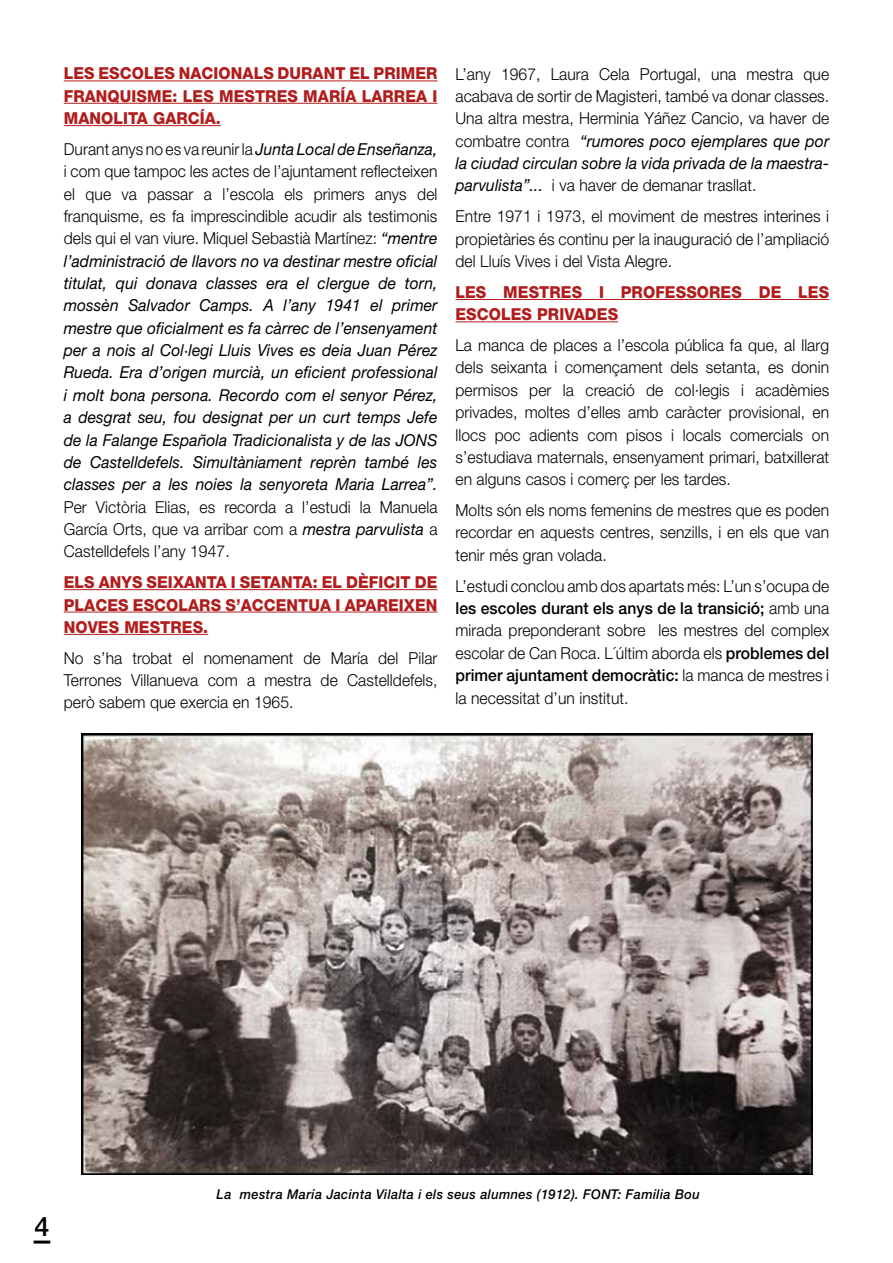
<style>
.page{position:relative;width:893px;height:1263px;background:#fff}
.page>*{position:absolute;margin:0;border:0;box-sizing:border-box;transform-origin:0 0}
.t1{font:500 27px "Helvetica Neue";color:#000}
.t2{font:300 16.5px/22.4px "Helvetica Neue";letter-spacing:.005em;color:#000;text-align:justify;scale:.95 1}
.t3{font:italic 16.5px/22.4px "Helvetica Neue";letter-spacing:.005em;color:#000;text-align:justify;scale:.95 1}
.t4{font:800 16.5px/22.4px "Helvetica Neue";letter-spacing:.005em;color:#b11d1c;text-align:justify;scale:.95 1}
.t5{font:italic 500 13.5px "Helvetica Neue";letter-spacing:.03em;color:#000;scale:.95 1}
.s1{font-weight:300;font-style:normal}
.s2{font-weight:400;font-style:italic}
.s3{font-weight:500}
</style>
<div class="page">
<hr style="left:64px;top:80px;width:373px;height:1px;background:#b11d1c">
<hr style="left:64px;top:103px;width:373px;height:1px;background:#b11d1c">
<hr style="left:64px;top:125px;width:157px;height:1px;background:#b11d1c">
<hr style="left:64px;top:589px;width:373px;height:1px;background:#b11d1c">
<hr style="left:64px;top:612px;width:373px;height:1px;background:#b11d1c">
<hr style="left:64px;top:634px;width:144px;height:1px;background:#b11d1c">
<hr style="left:455px;top:299px;width:374px;height:1px;background:#b11d1c">
<hr style="left:455px;top:321px;width:163px;height:1px;background:#b11d1c">
<img style="left:81px;top:734px;width:732px;height:441px">
<hr style="left:34px;top:1240px;width:16px;height:3px;background:#000">
<p class="t4" style="left:64px;top:62px;width:395px">LES ESCOLES NACIONALS DURANT EL PRIMER FRANQUISME: LES MESTRES MARÍA LARREA I MANOLITA GARCÍA.</p>
<p class="t3" style="left:64px;top:137px;width:395px"><span class="s1">Durant anys no es va reunir la</span> Junta Local de Enseñanza, <span class="s1">i com que tampoc les actes de l’ajuntament reflecteixen el que va passar a l’escola els primers anys del franquisme, es fa imprescindible acudir als testimonis dels qui el van viure. Miquel Sebastià Martínez:</span> “mentre l’administració de llavors no va destinar mestre oficial titulat, qui donava classes era el clergue de torn, mossèn Salvador Camps. A l’any 1941 el primer mestre que oficialment es fa càrrec de l’ensenyament per a nois al Col·legi Lluis Vives es deia Juan Pérez Rueda. Era d’origen murcià, un eficient professional i molt bona persona. Recordo com el senyor Pérez, a desgrat seu, fou designat per un curt temps Jefe de la Falange Española Tradicionalista y de las JONS de Castelldefels. Simultàniament reprèn també les classes per a les noies la senyoreta Maria Larrea”.</p>
<p class="t2" style="left:64px;top:495px;width:395px">Per Victòria Elias, es recorda a l’estudi la Manuela García Orts, que va arribar com a <span class="s2">mestra parvulista</span> a Castelldefels l’any 1947.</p>
<p class="t4" style="left:64px;top:571px;width:395px">ELS ANYS SEIXANTA I SETANTA: EL DÈFICIT DE PLACES ESCOLARS S’ACCENTUA I APAREIXEN NOVES MESTRES.</p>
<p class="t2" style="left:64px;top:646px;width:395px">No s’ha trobat el nomenament de María del Pilar Terrones Villanueva com a mestra de Castelldefels, però sabem que exercia en 1965.</p>
<p class="t2" style="left:455px;top:62px;width:395px">L’any 1967, Laura Cela Portugal, una mestra que acabava de sortir de Magisteri, també va donar classes.<br>Una altra mestra, Herminia Yáñez Cancio, va haver de combatre contra <span class="s2">“rumores poco ejemplares que por la ciudad circulan sobre la vida privada de la maestra&shy;parvulista”...</span> i va haver de demanar trasllat.</p>
<p class="t2" style="left:455px;top:205px;width:395px">Entre 1971 i 1973, el moviment de mestres interines i propietàries és continu per la inauguració de l’ampliació del Lluís Vives i del Vista Alegre.</p>
<p class="t4" style="left:455px;top:281px;width:395px">LES MESTRES I PROFESSORES DE LES<br>ESCOLES PRIVADES</p>
<p class="t2" style="left:455px;top:334px;width:395px">La manca de places a l’escola pública fa que, al llarg dels seixanta i començament dels setanta, es donin permisos per la creació de col·legis i acadèmies privades, moltes d’elles amb caràcter provisional, en llocs poc adients com pisos i locals comercials on s’estudiava maternals, ensenyament primari, batxillerat en alguns casos i comerç per les tardes.</p>
<p class="t2" style="left:455px;top:499px;width:395px">Molts són els noms femenins de mestres que es poden recordar en aquests centres, senzills, i en els que van tenir més gran volada.</p>
<p class="t2" style="left:455px;top:574px;width:395px">L’estudi conclou amb dos apartats més: L’un s’ocupa de <span class="s3">les escoles durant els anys de la transició;</span> amb una mirada preponderant sobre les mestres del complex escolar de Can Roca. L´últim aborda els <span class="s3">problemes del primer ajuntament democràtic:</span> la manca de mestres i la necessitat d’un institut.</p>
<h1 class="t1" style="left:34px;top:1210px;width:17px">4</h1>
<p class="t5" style="left:217px;top:1186px;width:510px">La mestra María Jacinta Vilalta i els seus alumnes (1912). FONT: Família Bou</p>
</div>
